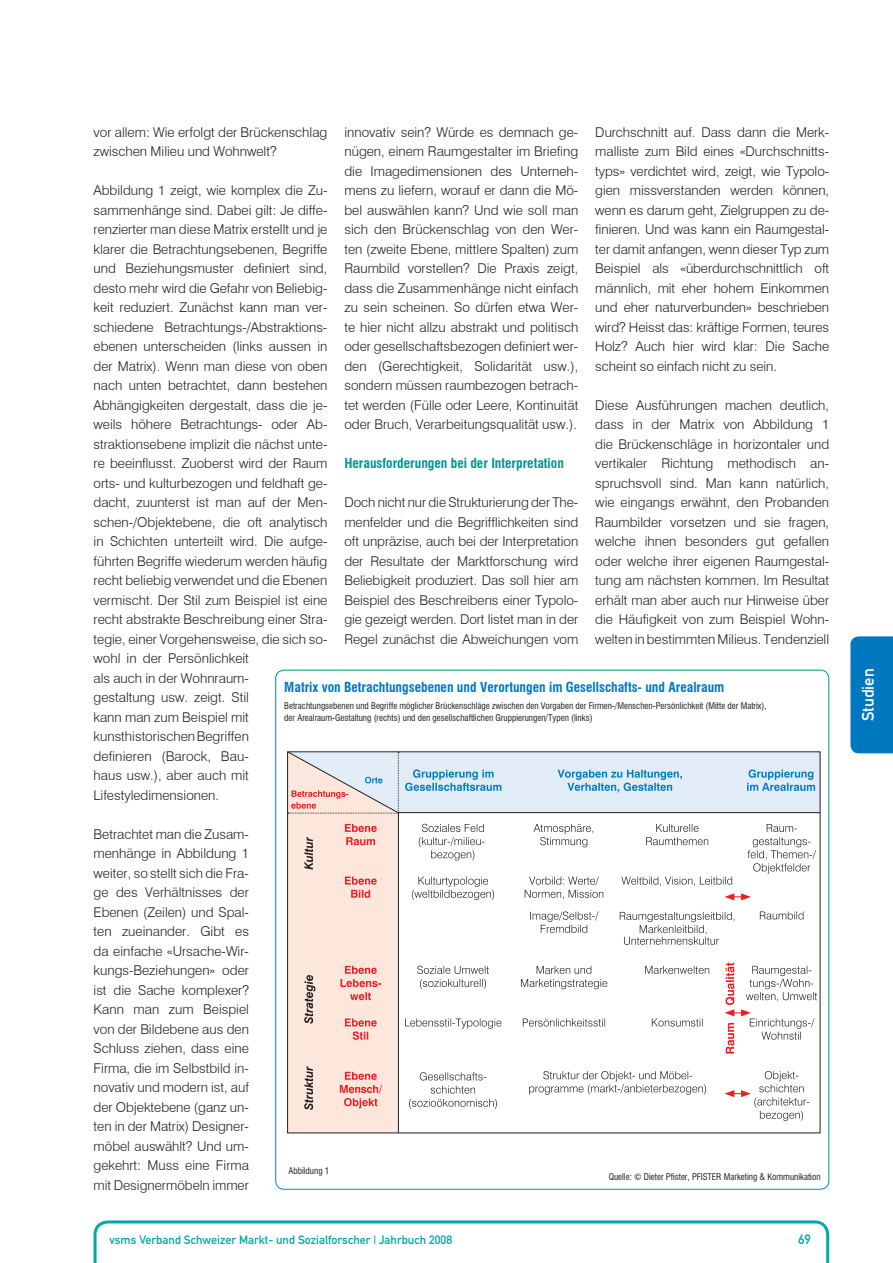
<style>
.page{position:relative;width:893px;height:1263px;background:#fff}
.page>*{position:absolute;margin:0;border:0;box-sizing:border-box;transform-origin:0 0}
._10_Kapitelindex{font:16.5px "DIN Mittelschrift";color:#fff}
._08_Lauftext{font:300 13.5px/19.5px "Swiss 721 BT";color:#231f20;text-align:justify}
._06_Zwischentitel{font:700 condensed 13.5px "Swiss 721 BT";color:#0078c0}
._06_Zwischentitel-2{font:700 condensed 13.5px "Swiss 721 BT";color:#009590}
.t1{font:13.5px "DIN Mittelschrift";color:#03a7a5}
.t2{font:12px "DIN Mittelschrift";color:#03a7a5}
._07_Bildlegende{font:condensed 9px/12px "Swiss 721 BT";color:#231f20}
</style>
<div class="page">
<div style="left:850px;top:636px;width:43px;height:117px;background:#0078c0"></div>
<svg style="left:94px;top:1220px;width:735px;height:43px"></svg>
<svg style="left:287px;top:751px;width:534px;height:382px"></svg>
<p class="_08_Lauftext" style="left:344px;top:122px;width:235px">innovativ sein? Würde es demnach ge&shy;nügen, einem Raumgestalter im Briefing die Imagedimensionen des Unterneh&shy;mens zu liefern, worauf er dann die Mö&shy;bel auswählen kann? Und wie soll man sich den Brückenschlag von den Wer&shy;ten (zweite Ebene, mittlere Spalten) zum Raumbild vorstellen? Die Praxis zeigt, dass die Zusammenhänge nicht einfach zu sein scheinen. So dürfen etwa Wer&shy;te hier nicht allzu abstrakt und politisch oder gesellschaftsbezogen definiert wer&shy;den (Gerechtigkeit, Solidarität usw.), sondern müssen raumbezogen betrach&shy;tet werden (Fülle oder Leere, Kontinuität oder Bruch, Verarbeitungsqualität usw.).</p>
<p class="_06_Zwischentitel-2" style="left:344px;top:455px;width:221px">Herausforderungen bei der Interpretation</p>
<p class="_08_Lauftext" style="left:344px;top:492px;width:235px">Doch nicht nur die Strukturierung der The&shy;menfelder und die Begrifflichkeiten sind oft unpräzise, auch bei der Interpretation der Resultate der Marktforschung wird Beliebigkeit produziert. Das soll hier am Beispiel des Beschreibens einer Typolo&shy;gie gezeigt werden. Dort listet man in der Regel zunächst die Abweichungen vom</p>
<p class="_08_Lauftext" style="left:94px;top:122px;width:235px">vor allem: Wie erfolgt der Brückenschlag zwischen Milieu und Wohnwelt?</p>
<p class="_08_Lauftext" style="left:94px;top:180px;width:235px;text-align:left">Abbildung 1 zeigt, wie komplex die Zu&shy;sammenhänge sind. Dabei gilt: Je diffe&shy;renzierter man diese Matrix erstellt und je klarer die Betrachtungsebenen, Begriffe und Beziehungsmuster definiert sind, desto mehr wird die Gefahr von Beliebig&shy;keit reduziert. Zunächst kann man ver&shy;schiedene Betrachtungs-/Abstraktions&shy;ebenen unterscheiden (links aussen in der Matrix). Wenn man diese von oben nach unten betrachtet, dann bestehen Abhängigkeiten dergestalt, dass die je&shy;weils höhere Betrachtungs- oder Ab&shy;straktionsebene implizit die nächst unte&shy;re beeinflusst. Zuoberst wird der Raum orts- und kulturbezogen und feldhaft ge&shy;dacht, zuunterst ist man auf der Men&shy;schen-/Objektebene, die oft analytisch in Schichten unterteilt wird. Die aufge&shy;führten Begriffe wiederum werden häufig recht beliebig verwendet und die Ebenen vermischt. Der Stil zum Beispiel ist eine recht abstrakte Beschreibung einer Stra&shy;tegie, einer Vorgehensweise, die sich so&shy;wohl in der Persönlichkeit<br>als auch in der Wohnraum-<br>gestaltung usw. zeigt. Stil<br>kann man zum Beispiel mit kunsthistorischen Begriffen-<br>definieren (Barock, Bau-<br>haus usw.), aber auch mit Lifestyledimensionen.</p>
<p class="_08_Lauftext" style="left:94px;top:824px;width:157px">Betrachtet man die Zusam&shy;menhänge in Abbildung 1 weiter, so stellt sich die Fra&shy;ge des Verhältnisses der Ebenen (Zeilen) und Spal&shy;ten zueinander. Gibt es da einfache «Ursache-Wir&shy;kungs-Beziehungen» oder ist die Sache komplexer?<br>Kann man zum Beispiel von der Bildebene aus den Schluss ziehen, dass eine Firma, die im Selbstbild in&shy;novativ und modern ist, auf der Objektebene (ganz un&shy;ten in der Matrix) Designer&shy;möbel auswählt? Und um&shy;gekehrt: Muss eine Firma mit Designermöbeln immer</p>
<p class="_08_Lauftext" style="left:595px;top:122px;width:235px">Durchschnitt auf. Dass dann die Merk&shy;malliste zum Bild eines «Durchschnitts&shy;typs» verdichtet wird, zeigt, wie Typolo&shy;gien missverstanden werden können, wenn es darum geht, Zielgruppen zu de&shy;finieren. Und was kann ein Raumgestal&shy;ter damit anfangen, wenn dieser Typ zum Beispiel als «überdurchschnittlich oft männlich, mit eher hohem Einkommen und eher naturverbunden» beschrieben wird? Heisst das: kräftige Formen, teures Holz? Auch hier wird klar: Die Sache scheint so einfach nicht zu sein.</p>
<p class="_08_Lauftext" style="left:595px;top:395px;width:235px;text-align:left">Diese Ausführungen machen deutlich,- dass in der Matrix von Abbildung 1 die Brückenschläge in horizontaler und vertikaler Richtung methodisch an&shy;spruchsvoll sind. Man kann natürlich, wie eingangs erwähnt, den Probanden Raumbilder vorsetzen und sie fragen, welche ihnen besonders gut gefallen oder welche ihrer eigenen Raumgestal&shy;tung am nächsten kommen. Im Resultat erhält man aber auch nur Hinweise über die Häufigkeit von zum Beispiel Wohn&shy;welten in bestimmten Milieus. Tendenziell-</p>
<p class="_06_Zwischentitel" style="left:284px;top:679px;width:442px">Matrix von Betrachtungsebenen und Verortungen im Gesellschafts- und Arealraum</p>
<p class="_07_Bildlegende" style="left:284px;top:700px;width:484px">Betrachtungsebenen und Begriffe möglicher Brückenschläge zwischen den Vorgaben der Firmen-/Menschen-Persönlichkeit (Mitte der Matrix), der Arealraum-Gestaltung (rechts) und den gesellschaftlichen Gruppierungen/Typen (links)</p>
<p class="_07_Bildlegende" style="left:289px;top:1165px;width:42px">Abbildung 1</p>
<p class="_07_Bildlegende" style="left:609px;top:1171px;width:213px">Quelle: © Dieter Pfister, PFISTER Marketing &amp; Kommunikation</p>
<p class="t2" style="left:109px;top:1232px;width:344px">vsms Verband Schweizer Markt- und Sozialforscher | Jahrbuch 2008</p>
<p class="t1" style="left:798px;top:1231px;width:7px">69</p>
<p class="_10_Kapitelindex" style="left:858px;top:721px;width:54px;rotate:-90deg">Studien</p>
</div>
